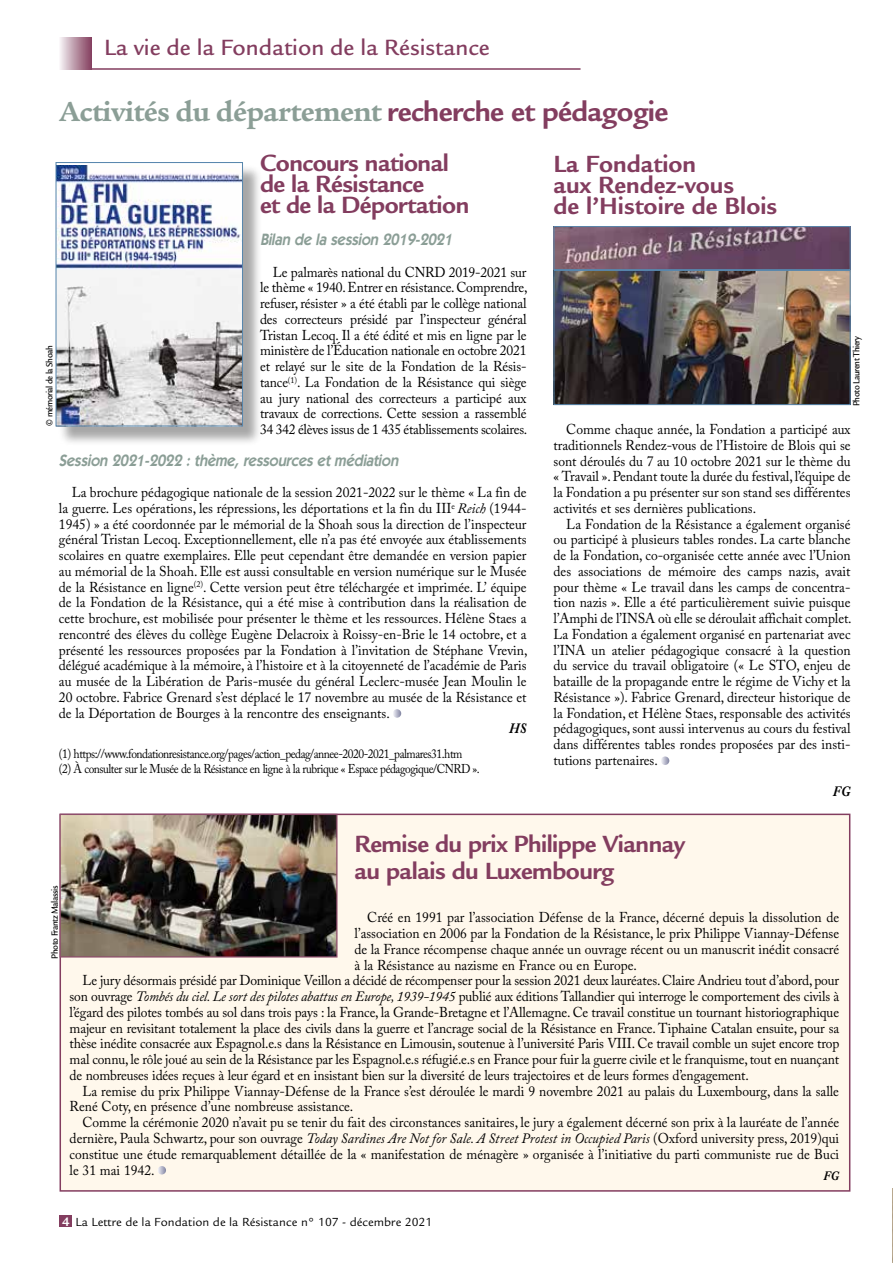
<style>
.page{position:relative;width:893px;height:1263px;background:#fff}
.page>*{position:absolute;margin:0;border:0;box-sizing:border-box;transform-origin:0 0}
.t1{font:700 30px "Legacy Serif";letter-spacing:-.02em;color:#8b9e96}
.t2{font:700 25.5px/21px "Legacy Sans";letter-spacing:-.02em;color:#833d5f}
.t3{font:700 25.5px/21px "Legacy Sans";color:#833d5f}
.t4{font:500 24px "Legacy Sans";color:#833d5f}
.t5{font:italic 600 16.5px "ITC Kabel Std";color:#8b9e96;scale:.9 1}
.t6{font:14.25px/15.8px "Adobe Caslon Pro";letter-spacing:-.005em;color:#000;text-align:justify;scale:.95 1}
.t7{font:italic 700 14.25px "Adobe Caslon Pro";color:#000;scale:.9 1}
.t8{font:12.75px/15.8px "Adobe Caslon Pro";letter-spacing:-.04em;color:#000;scale:.9 1}
.t9{font:12.75px "Legacy Sans";color:#000}
.t10{font:italic 700 12.75px "Adobe Caslon Pro";color:#000;scale:.9 1}
.t11{font:500 9.75px "Legacy Sans";letter-spacing:-.05em;color:#000;scale:.9 1}
.s1{font-family:"Legacy Sans";color:#833d5f}
.s2{font-style:italic}
.s3{font-weight:700;font-size:13.5px;color:#fff}
</style>
<div class="page">
<hr style="left:91px;top:68px;width:489px;height:2px;background:#833d5f">
<svg style="left:60px;top:38px;width:31px;height:31px"></svg>
<img style="left:892px;top:1188px;width:1px;height:75px">
<div style="left:60px;top:1215px;width:12px;height:12px;background:#833d5f"></div>
<div style="left:60px;top:814px;width:790px;height:378px;background:#fff8ec;border:2px solid #833d5f"></div>
<svg style="left:661px;top:756px;width:8px;height:9px"></svg>
<svg style="left:158px;top:1166px;width:8px;height:8px"></svg>
<svg style="left:393px;top:709px;width:8px;height:9px"></svg>
<div style="left:58px;top:164px;width:204px;height:282px;background:#000;opacity:.35"></div>
<img style="left:57px;top:165px;width:184px;height:259px">
<div style="left:55px;top:162px;width:188px;height:264px;border:1px solid #5887ad"></div>
<img style="left:62px;top:816px;width:274px;height:139px">
<div style="left:60px;top:814px;width:278px;height:143px;border:1px solid #8e4e6c"></div>
<img style="left:556px;top:228px;width:293px;height:40px">
<div style="left:554px;top:226px;width:297px;height:44px;border:1px solid #5887ad"></div>
<img style="left:556px;top:272px;width:293px;height:131px">
<div style="left:554px;top:270px;width:297px;height:135px;border:1px solid #5887ad"></div>
<h3 class="t4" style="left:104px;top:34px;width:387px">La vie de la Fondation de la Résistance</h3>
<h1 class="t1" style="left:59px;top:94px;width:611px">Activités du département <span class="s1">recherche et pédagogie</span></h1>
<h2 class="t2" style="left:260px;top:152px;width:211px">Concours national de la Résistance<br>et de la Déportation</h2>
<h2 class="t3" style="left:553px;top:153px;width:225px">La Fondation<br>aux Rendez-vous<br>de l’Histoire de Blois</h2>
<p class="t5" style="left:260px;top:230px;width:219px">Bilan de la session 2019-2021</p>
<p class="t6" style="left:260px;top:264px;width:283px;text-indent:13px">Le palmarès national du CNRD 2019-2021 sur le thème « 1940. Entrer en résistance. Comprendre, refuser, résister » a été établi par le collège national des correcteurs présidé par l’inspecteur général Tristan Lecoq. Il a été édité et mis en ligne par le ministère de l’Éducation nationale en octobre 2021 et relayé sur le site de la Fondation de la Résis&shy;tance<sup>(1)</sup>. La Fondation de la Résistance qui siège au jury national des correcteurs a participé aux travaux de corrections. Cette session a rassemblé 34 342 élèves issus de 1 435 établissements scolaires.</p>
<p class="t5" style="left:59px;top:450px;width:382px">Session 2021-2022 :thème,ressourcesetmédiation</p>
<p class="t6" style="left:59px;top:484px;width:495px;text-indent:13px">La brochure pédagogique nationale de la session 2021-2022 sur le thème « La fin de la guerre. Les opérations, les répressions, les déportations et la fin du III<sup>e</sup> <span class="s2">Reich</span> (1944- 1945) » a été coordonnée par le mémorial de la Shoah sous la direction de l’inspecteur général Tristan Lecoq. Exceptionnellement, elle n’a pas été envoyée aux établissements scolaires en quatre exemplaires. Elle peut cependant être demandée en version papier au mémorial de la Shoah. Elle est aussi consultable en version numérique sur le Musée de la Résistance en ligne<sup>(2)</sup>. Cette version peut être téléchargée et imprimée. L’ équipe de la Fondation de la Résistance, qui a été mise à contribution dans la réalisation de cette brochure, est mobilisée pour présenter le thème et les ressources. Hélène Staes a rencontré des élèves du collège Eugène Delacroix à Roissy-en-Brie le 14 octobre, et a présenté les ressources proposées par la Fondation à l’invitation de Stéphane Vrevin, délégué académique à la mémoire, à l’histoire et à la citoyenneté de l’académie de Paris au musée de la Libération de Paris-musée du général Leclerc-musée Jean Moulin le 20 octobre. Fabrice Grenard s’est déplacé le 17 novembre au musée de la Résistance et de la Déportation de Bourges à la rencontre des enseignants.</p>
<p class="t7" style="left:509px;top:720px;width:21px">HS</p>
<p class="t8" style="left:59px;top:745px;width:469px">(1) https://www.fondationresistance.org/pages/action_pedag/annee-2020-2021_palmares31.htm<br>(2) À consulter sur le Musée de la Résistance en ligne à la rubrique « Espace pédagogique/CNRD ».</p>
<p class="t11" style="left:44px;top:426px;width:91px;rotate:-90deg">© mémorial de la Shoah</p>
<p class="t11" style="left:851px;top:406px;width:79px;rotate:-90deg">Photo Laurent Thiery</p>
<p class="t6" style="left:554px;top:421px;width:314px;text-indent:13px">Comme chaque année, la Fondation a participé aux traditionnels Rendez-vous de l’Histoire de Blois qui se sont déroulés du 7 au 10 octobre 2021 sur le thème du « Travail ». Pendant toute la durée du festival, l’équipe de la Fondation a pu présenter sur son stand ses différentes activités et ses dernières publications.</p>
<p class="t6" style="left:554px;top:516px;width:315px;text-indent:13px">La Fondation de la Résistance a également organisé ou participé à plusieurs tables rondes. La carte blanche de la Fondation, co-organisée cette année avec l’Union des associations de mémoire des camps nazis, avait pour thème « Le travail dans les camps de concentra&shy;tion nazis ». Elle a été particulièrement suivie puisque l’Amphi de l’INSA où elle se déroulait affichait complet.<br>La Fondation a également organisé en partenariat avec l’INA un atelier pédagogique consacré à la question du service du travail obligatoire (« Le STO, enjeu de bataille de la propagande entre le régime de Vichy et la Résistance »). Fabrice Grenard, directeur historique de la Fondation, et Hélène Staes, responsable des activités pédagogiques, sont aussi intervenus au cours du festival dans différentes tables rondes proposées par des insti&shy;tutions partenaires.</p>
<p class="t7" style="left:833px;top:782px;width:21px">FG</p>
<h2 class="t2" style="left:355px;top:830px;width:332px;line-height:27px">Remise du prix Philippe Viannay au palais du Luxembourg</h2>
<p class="t6" style="left:367px;top:910px;width:498px">Créé en 1991 par l’association Défense de la France, décerné depuis la dissolution de</p>
<p class="t6" style="left:355px;top:925px;width:512px">l’association en 2006 par la Fondation de la Résistance, le prix Philippe Viannay-Défense</p>
<p class="t6" style="left:355px;top:941px;width:512px">de la France récompense chaque année un ouvrage récent ou un manuscrit inédit consacré</p>
<p class="t6" style="left:355px;top:957px;width:299px">à la Résistance au nazisme en France ou en Europe.</p>
<p class="t6" style="left:82px;top:973px;width:798px">Le jury désormais présidé par Dominique Veillon a décidé de récompenser pour la session 2021 deux lauréates. Claire Andrieu tout d’abord, pour</p>
<p class="t6" style="left:70px;top:988px;width:811px">son ouvrage <span class="s2">Tombés du ciel. Le sort des pilotes abattus en Europe, 1939-1945</span> publié aux éditions Tallandier qui interroge le comportement des civils à</p>
<p class="t6" style="left:70px;top:1004px;width:811px">l’égard des pilotes tombés au sol dans trois pays : la France, la Grande-Bretagne et l’Allemagne. Ce travail constitue un tournant historiographique</p>
<p class="t6" style="left:70px;top:1020px;width:811px">majeur en revisitant totalement la place des civils dans la guerre et l’ancrage social de la Résistance en France. Tiphaine Catalan ensuite, pour sa</p>
<p class="t6" style="left:70px;top:1036px;width:812px">thèse inédite consacrée aux Espagnol.e.s dans la Résistance en Limousin, soutenue à l’université Paris VIII. Ce travail comble un sujet encore trop</p>
<p class="t6" style="left:70px;top:1051px;width:812px">mal connu, le rôle joué au sein de la Résistance par les Espagnol.e.s réfugié.e.s en France pour fuir la guerre civile et le franquisme, tout en nuançant</p>
<p class="t6" style="left:70px;top:1067px;width:716px">de nombreuses idées reçues à leur égard et en insistant bien sur la diversité de leurs trajectoires et de leurs formes d’engagement.</p>
<p class="t6" style="left:82px;top:1083px;width:798px">La remise du prix Philippe Viannay-Défense de la France s’est déroulée le mardi 9 novembre 2021 au palais du Luxembourg, dans la salle</p>
<p class="t6" style="left:70px;top:1099px;width:300px">René Coty, en présence d’une nombreuse assistance.</p>
<p class="t6" style="left:82px;top:1114px;width:798px">Comme la cérémonie 2020 n’avait pu se tenir du fait des circonstances sanitaires, le jury a également décerné son prix à la lauréate de l’année</p>
<p class="t6" style="left:70px;top:1130px;width:812px">dernière, Paula Schwartz, pour son ouvrage <span class="s2">Today Sardines Are Not for Sale. A Street Protest in Occupied Paris</span> (Oxford university press, 2019)qui</p>
<p class="t6" style="left:70px;top:1146px;width:812px">constitue une étude remarquablement détaillée de la « manifestation de ménagère » organisée à l’initiative du parti communiste rue de Buci</p>
<p class="t6" style="left:70px;top:1162px;width:91px">le 31 mai 1942.</p>
<p class="t10" style="left:823px;top:1168px;width:19px">FG</p>
<p class="t11" style="left:49px;top:959px;width:83px;rotate:-90deg">Photo Frantz Malassis</p>
<p class="t9" style="left:50px;top:1214px;width:383px"><span class="s3">4 4</span> La Lettre de la Fondation de la Résistance n° 107 - décembre 2021</p>
</div>
